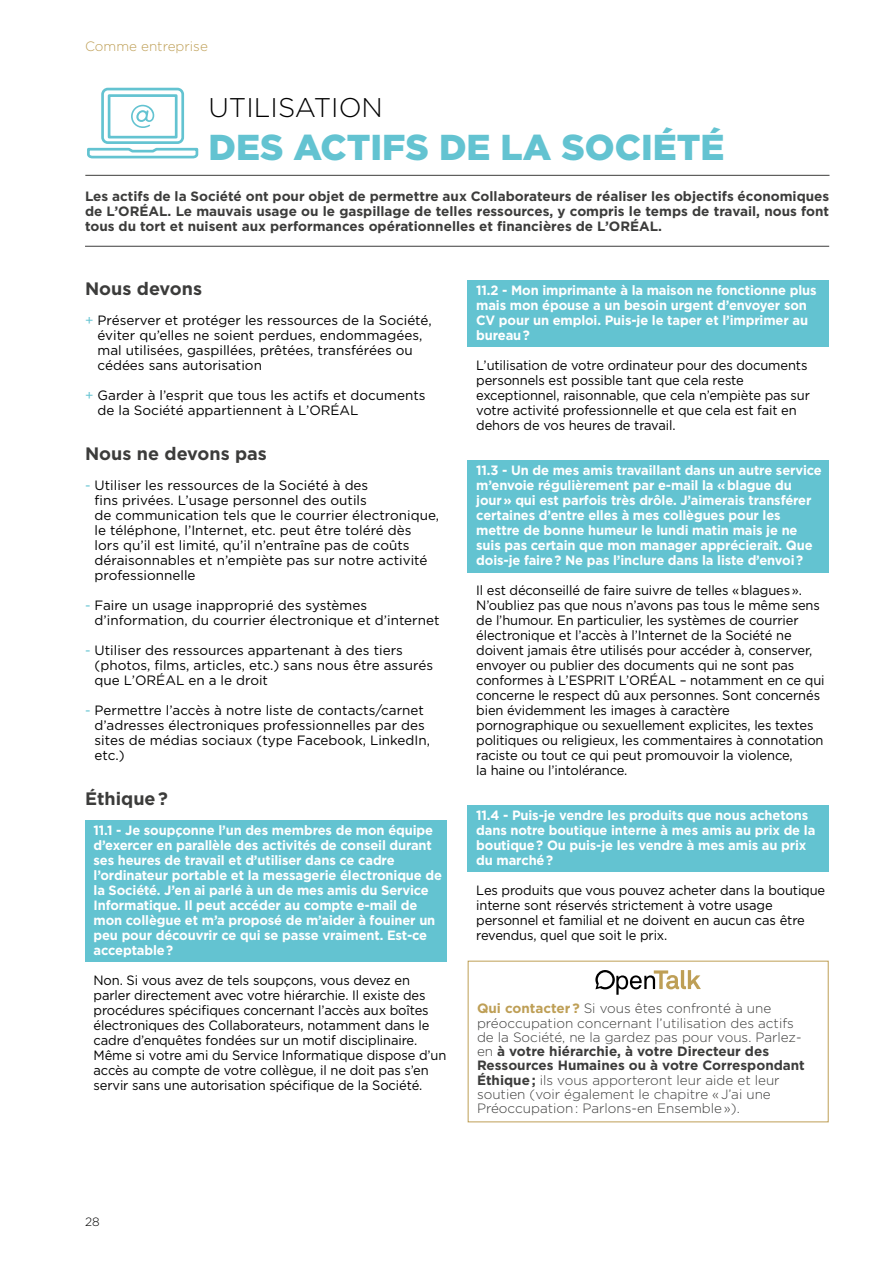
<style>
.page{position:relative;width:893px;height:1263px;background:#fff}
.page>*{position:absolute;margin:0;border:0;box-sizing:border-box;transform-origin:0 0}
.t1{font:900 36px "Gotham";color:#63c3d1}
.t2{font:300 27px "Gotham";color:#000}
.t3{font:700 18px "Gotham";color:#3c3c3b}
.t4{font:13.5px/15px "Gotham";letter-spacing:-.01em;color:#000;scale:.96 1}
.t5{font:700 13.5px/15px "Gotham";letter-spacing:-.01em;color:#fff;scale:.96 1}
.t6{font:13.5px/15px "Gotham";letter-spacing:-.01em;color:#000}
.t7{font:300 13.5px/14.2px "Gotham";color:#3c3c3b}
.t8{font:700 13.5px/15px "Gotham";color:#3c3c3b;text-align:justify}
.t9{font:300 13.5px "Gotham";color:#be9f56}
.t10{font:300 12px "Gotham";color:#000}
.s1{color:#63c3d1}
.s2{font-weight:700;color:#be9f56}
.s3{font-weight:700;color:#fff}
.s4{font-weight:700}
</style>
<div class="page">
<div style="left:85px;top:820px;width:361px;height:142px;background:#63c3d1"></div>
<div style="left:468px;top:280px;width:361px;height:66px;background:#63c3d1"></div>
<div style="left:468px;top:460px;width:361px;height:112px;background:#63c3d1"></div>
<div style="left:468px;top:805px;width:361px;height:66px;background:#63c3d1"></div>
<svg style="left:595px;top:970px;width:106px;height:25px"></svg>
<div style="left:468px;top:961px;width:361px;height:161px;border:1px solid #be9f56"></div>
<hr style="left:85px;top:246px;width:744px;height:1px;background:#3c3c3b">
<hr style="left:85px;top:175px;width:744px;height:1px;background:#3c3c3b">
<svg style="left:87px;top:87px;width:112px;height:72px"></svg>
<p class="t9" style="left:85px;top:38px;width:124px">Comme entreprise</p>
<h2 class="t2" style="left:208px;top:90px;width:176px">UTILISATION</h2>
<h1 class="t1" style="left:208px;top:122px;width:518px">DES ACTIFS DE LA SOCIÉTÉ</h1>
<p class="t8" style="left:85px;top:188px;width:746px">Les actifs de la Société ont pour objet de permettre aux Collaborateurs de réaliser les objectifs économiques de L’ORÉAL. Le mauvais usage ou le gaspillage de telles ressources, y compris le temps de travail, nous font tous du tort et nuisent aux performances opérationnelles et financières de L’ORÉAL.</p>
<h3 class="t3" style="left:85px;top:277px;width:119px">Nous devons</h3>
<p class="t6" style="left:98px;top:312px;width:336px;text-indent:-12px"><span class="s1">+</span> Préserver et protéger les ressources de la Société, éviter qu’elles ne soient perdues, endommagées, mal utilisées, gaspillées, prêtées, transférées ou cédées sans autorisation</p>
<p class="t6" style="left:98px;top:387px;width:330px;text-indent:-12px"><span class="s1">+</span> Garder à l’esprit que tous les actifs et documents de la Société appartiennent à L’ORÉAL</p>
<h3 class="t3" style="left:85px;top:442px;width:183px">Nous ne devons pas</h3>
<p class="t6" style="left:95px;top:477px;width:346px;text-indent:-10px"><span class="s1">-</span> Utiliser les ressources de la Société à des<br>fins privées. L’usage personnel des outils<br>de communication tels que le courrier électronique, le téléphone, l’Internet, etc. peut être toléré dès lors qu’il est limité, qu’il n’entraîne pas de coûts déraisonnables et n’empiète pas sur notre activité professionnelle</p>
<p class="t6" style="left:95px;top:597px;width:346px;text-indent:-10px"><span class="s1">-</span> Faire un usage inapproprié des systèmes d’information, du courrier électronique et d’internet</p>
<p class="t6" style="left:95px;top:642px;width:340px;text-indent:-10px"><span class="s1">-</span> Utiliser des ressources appartenant à des tiers (photos, films, articles, etc.) sans nous être assurés que L’ORÉAL en a le droit</p>
<p class="t6" style="left:95px;top:702px;width:337px;text-indent:-10px"><span class="s1">-</span> Permettre l’accès à notre liste de contacts/carnet d’adresses électroniques professionnelles par des sites de médias sociaux (type Facebook, LinkedIn, etc.)</p>
<h3 class="t3" style="left:85px;top:787px;width:84px">Éthique ?</h3>
<p class="t5" style="left:94px;top:823px;width:364px">11.1 - Je soupçonne l’un des membres de mon équipe d’exercer en parallèle des activités de conseil durant ses heures de travail et d’utiliser dans ce cadre l’ordinateur portable et la messagerie électronique de la Société. J’en ai parlé à un de mes amis du Service Informatique. Il peut accéder au compte e-mail de mon collègue et m’a proposé de m’aider à fouiner un peu pour découvrir ce qui se passe vraiment. Est-ce acceptable ?</p>
<p class="t4" style="left:94px;top:972px;width:369px">Non. Si vous avez de tels soupçons, vous devez en parler directement avec votre hiérarchie. Il existe des procédures spécifiques concernant l’accès aux boîtes électroniques des Collaborateurs, notamment dans le cadre d’enquêtes fondées sur un motif disciplinaire.<br>Même si votre ami du Service Informatique dispose d’un accès au compte de votre collègue, il ne doit pas s’en servir sans une autorisation spécifique de la Société.</p>
<p class="t5" style="left:476px;top:283px;width:356px">11.2 - Mon imprimante à la maison ne fonctionne plus mais mon épouse a un besoin urgent d’envoyer son CV pour un emploi. Puis-je le taper et l’imprimer au bureau ?</p>
<p class="t4" style="left:476px;top:357px;width:349px">L’utilisation de votre ordinateur pour des documents personnels est possible tant que cela reste exceptionnel, raisonnable, que cela n’empiète pas sur votre activité professionnelle et que cela est fait en dehors de vos heures de travail.</p>
<p class="t5" style="left:476px;top:463px;width:362px">11.3 - Un de mes amis travaillant dans un autre service m’envoie régulièrement par e-mail la « blague du<br>jour » qui est parfois très drôle. J’aimerais transférer certaines d’entre elles à mes collègues pour les mettre de bonne humeur le lundi matin mais je ne suis pas certain que mon manager apprécierait. Que dois-je faire ? Ne pas l’inclure dans la liste d’envoi ?</p>
<p class="t4" style="left:476px;top:582px;width:364px">Il est déconseillé de faire suivre de telles « blagues ».<br>N’oubliez pas que nous n’avons pas tous le même sens de l’humour. En particulier, les systèmes de courrier électronique et l’accès à l’Internet de la Société ne doivent jamais être utilisés pour accéder à, conserver, envoyer ou publier des documents qui ne sont pas conformes à L’ESPRIT L’ORÉAL – notamment en ce qui concerne le respect dû aux personnes. Sont concernés bien évidemment les images à caractère pornographique ou sexuellement explicites, les textes politiques ou religieux, les commentaires à connotation raciste ou tout ce qui peut promouvoir la violence,<br>la haine ou l’intolérance.</p>
<p class="t5" style="left:476px;top:808px;width:355px">11.4 - Puis-je vendre les produits que nous achetons dans notre boutique interne à mes amis au prix de la boutique ? Ou puis-je les vendre à mes amis au prix du marché ?</p>
<p class="t4" style="left:476px;top:882px;width:365px">Les produits que vous pouvez acheter dans la boutique interne sont réservés strictement à votre usage personnel et familial et ne doivent en aucun cas être revendus, quel que soit le prix.</p>
<p class="t7" style="left:477px;top:1001px;width:329px"><span class="s2">Qui contacter ?</span><span class="s3">:</span>Si vous êtes confronté à une préoccupation concernant l’utilisation des actifs de la Société, ne la gardez pas pour vous. Parlez&shy;en <span class="s4">à votre hiérarchie, à votre Directeur des Ressources Humaines ou à votre Correspondant Éthique ;</span> ils vous apporteront leur aide et leur soutien (voir également le chapitre « J’ai une Préoccupation : Parlons-en Ensemble »).</p>
<p class="t10" style="left:85px;top:1214px;width:16px">28</p>
</div>
